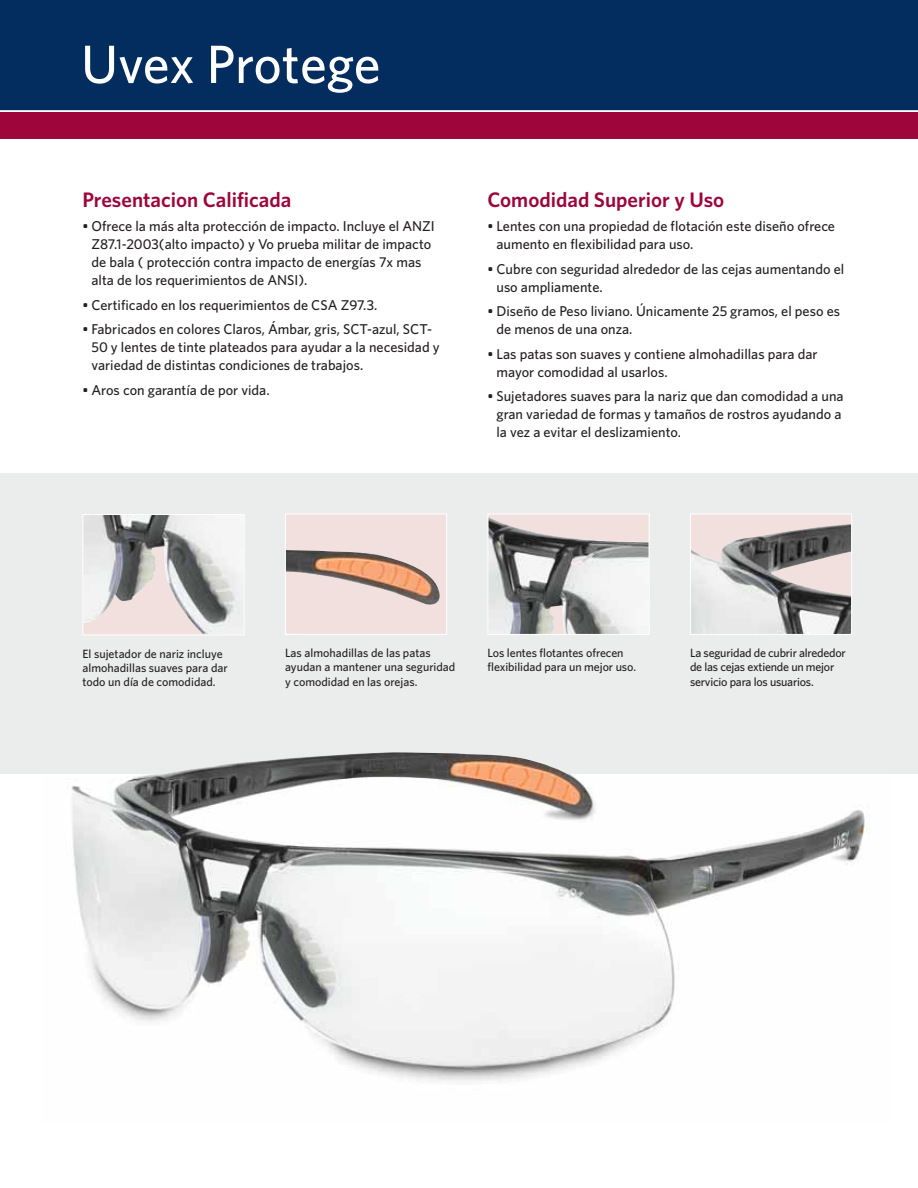
<style>
.page{position:relative;width:918px;height:1188px;background:#fff}
.page>*{position:absolute;margin:0;border:0;box-sizing:border-box;transform-origin:0 0}
.t1{font:500 54px "Whitney";letter-spacing:-.01em;color:#fff}
.t2{font:600 21px "Whitney";color:#9e053a}
.t3{font:500 14.25px/18px "Whitney";color:#231f20}
.t4{font:500 12px/14.2px "Whitney";letter-spacing:-.005em;color:#231f20}
</style>
<div class="page">
<img style="left:71px;top:775px;width:799px;height:307px">
<div style="left:0;top:112px;width:918px;height:27px;background:#9e053a"></div>
<div style="left:0;top:0;width:918px;height:110px;background:#032d5e"></div>
<div style="left:0;top:473px;width:918px;height:301px;background:#ebecec"></div>
<img style="left:85px;top:516px;width:158px;height:117px">
<div style="left:83px;top:514px;width:162px;height:121px;border:1px solid #fff"></div>
<div style="left:286px;top:514px;width:160px;height:120px;background:#f2e0de"></div>
<img style="left:287px;top:550px;width:153px;height:55px">
<div style="left:285px;top:514px;width:162px;height:121px;border:1px solid #fff"></div>
<img style="left:490px;top:516px;width:158px;height:117px">
<div style="left:488px;top:514px;width:162px;height:121px;border:1px solid #fff"></div>
<div style="left:691px;top:514px;width:160px;height:120px;background:#f2e0de"></div>
<img style="left:692px;top:524px;width:158px;height:109px">
<div style="left:690px;top:514px;width:162px;height:121px;border:1px solid #fff"></div>
<img style="left:134px;top:752px;width:441px;height:27px">
<h1 class="t1" style="left:81px;top:44px;width:301px">Uvex Protege</h1>
<h2 class="t2" style="left:83px;top:187px;width:210px">Presentacion Calificada</h2>
<p class="t3" style="left:92px;top:218px;width:345px;text-indent:-9px">• Ofrece la más alta protección de impacto. Incluye el ANZI Z87.1-2003(alto impacto) y Vo prueba militar de impacto de bala ( protección contra impacto de energías 7x mas alta de los requerimientos de ANSI).</p>
<p class="t3" style="left:83px;top:297px;width:296px">• Certificado en los requerimientos de CSA Z97.3.</p>
<p class="t3" style="left:92px;top:321px;width:350px;text-indent:-9px">• Fabricados en colores Claros, Ámbar, gris, SCT-azul, SCT-<br>50 y lentes de tinte plateados para ayudar a la necesidad y variedad de distintas condiciones de trabajos.</p>
<p class="t3" style="left:83px;top:382px;width:189px">• Aros con garantía de por vida.</p>
<h2 class="t2" style="left:488px;top:187px;width:238px">Comodidad Superior y Uso</h2>
<p class="t3" style="left:497px;top:218px;width:340px;text-indent:-9px">• Lentes con una propiedad de flotación este diseño ofrece aumento en flexibilidad para uso.</p>
<p class="t3" style="left:497px;top:261px;width:349px;text-indent:-9px">• Cubre con seguridad alrededor de las cejas aumentando el uso ampliamente.</p>
<p class="t3" style="left:497px;top:303px;width:345px;text-indent:-9px">• Diseño de Peso liviano. Únicamente 25 gramos, el peso es de menos de una onza.</p>
<p class="t3" style="left:497px;top:346px;width:323px;text-indent:-9px">• Las patas son suaves y contiene almohadillas para dar mayor comodidad al usarlos.</p>
<p class="t3" style="left:497px;top:388px;width:349px;text-indent:-9px">• Sujetadores suaves para la nariz que dan comodidad a una gran variedad de formas y tamaños de rostros ayudando a la vez a evitar el deslizamiento.</p>
<p class="t4" style="left:83px;top:647px;width:147px">El sujetador de nariz incluye almohadillas suaves para dar todo un día de comodidad.</p>
<p class="t4" style="left:285px;top:647px;width:172px">Las almohadillas de las patas ayudan a mantener una seguridad y comodidad en las orejas.</p>
<p class="t4" style="left:488px;top:647px;width:150px">Los lentes flotantes ofrecen flexibilidad para un mejor uso.</p>
<p class="t4" style="left:690px;top:647px;width:157px">La seguridad de cubrir alrededor de las cejas extiende un mejor servicio para los usuarios.</p>
</div>
